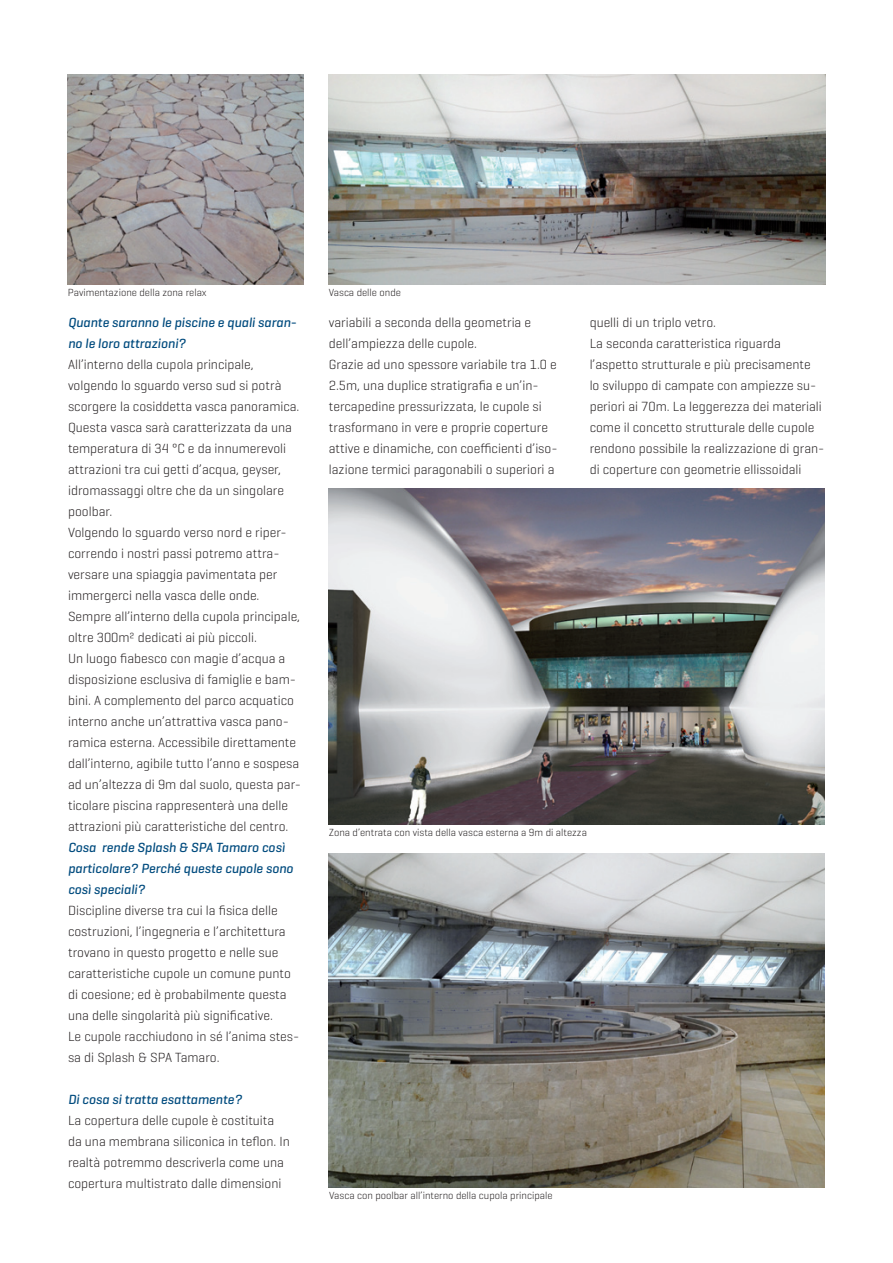
<style>
.page{position:relative;width:893px;height:1263px;background:#fff}
.page>*{position:absolute;margin:0;border:0;box-sizing:border-box;transform-origin:0 0}
.t1{font:300 13.5px/21px "Geogrotesque";color:#231f20}
.t2{font:italic 500 13.5px/21px "Geogrotesque";color:#014b7e}
.t3{font:300 10.5px "Geogrotesque";color:#231f20}
</style>
<div class="page">
<img style="left:329px;top:488px;width:496px;height:336px">
<img style="left:329px;top:854px;width:496px;height:334px">
<img style="left:68px;top:75px;width:235px;height:209px">
<img style="left:329px;top:75px;width:496px;height:209px">
<p class="t3" style="left:68px;top:285px;width:140px">Pavimentazione della zona relax</p>
<p class="t3" style="left:329px;top:285px;width:74px">Vasca delle onde</p>
<p class="t2" style="left:68px;top:311px;width:230px">Quante saranno le piscine e quali saran&shy;no le loro attrazioni?</p>
<p class="t1" style="left:68px;top:353px;width:234px">All’interno della cupola principale, volgendo lo sguardo verso sud si potrà scorgere la cosiddetta vasca panoramica.<br>Questa vasca sarà caratterizzata da una temperatura di 34 °C e da innumerevoli attrazioni tra cui getti d’acqua, geyser, idromassaggi oltre che da un singolare poolbar.<br>Volgendo lo sguardo verso nord e riper&shy;correndo i nostri passi potremo attra&shy;versare una spiaggia pavimentata per immergerci nella vasca delle onde.<br>Sempre all’interno della cupola principale, oltre 300m² dedicati ai più piccoli.<br>Un luogo fiabesco con magie d’acqua a disposizione esclusiva di famiglie e bam&shy;bini. A complemento del parco acquatico interno anche un’attrattiva vasca pano&shy;ramica esterna. Accessibile direttamente dall’interno, agibile tutto l’anno e sospesa ad un’altezza di 9m dal suolo, questa par&shy;ticolare piscina rappresenterà una delle attrazioni più caratteristiche del centro.</p>
<p class="t2" style="left:68px;top:837px;width:227px">Cosa rende Splash &amp; SPA Tamaro così particolare? Perché queste cupole sono così speciali?</p>
<p class="t1" style="left:68px;top:899px;width:233px">Discipline diverse tra cui la fisica delle costruzioni, l’ingegneria e l’architettura trovano in questo progetto e nelle sue caratteristiche cupole un comune punto di coesione; ed è probabilmente questa una delle singolarità più significative.<br>Le cupole racchiudono in sé l’anima stes&shy;sa di Splash &amp; SPA Tamaro.</p>
<p class="t2" style="left:68px;top:1089px;width:175px">Di cosa si tratta esattamente?</p>
<p class="t1" style="left:68px;top:1110px;width:223px">La copertura delle cupole è costituita da una membrana siliconica in teflon. In realtà potremmo descriverla come una copertura multistrato dalle dimensioni</p>
<p class="t1" style="left:329px;top:312px;width:230px">variabili a seconda della geometria e dell’ampiezza delle cupole.<br>Grazie ad uno spessore variabile tra 1.0 e 2.5m, una duplice stratigrafia e un’in&shy;tercapedine pressurizzata, le cupole si trasformano in vere e proprie coperture attive e dinamiche, con coefficienti d’iso&shy;lazione termici paragonabili o superiori a</p>
<p class="t1" style="left:590px;top:312px;width:236px">quelli di un triplo vetro.<br>La seconda caratteristica riguarda l’aspetto strutturale e più precisamente<br>lo sviluppo di campate con ampiezze su&shy;periori ai 70m. La leggerezza dei materiali come il concetto strutturale delle cupole rendono possibile la realizzazione di gran&shy;di coperture con geometrie ellissoidali</p>
<p class="t3" style="left:329px;top:825px;width:260px">Zona d’entrata con vista della vasca esterna a 9m di altezza</p>
<p class="t3" style="left:329px;top:1188px;width:225px">Vasca con poolbar all’interno della cupola principale</p>
</div>
